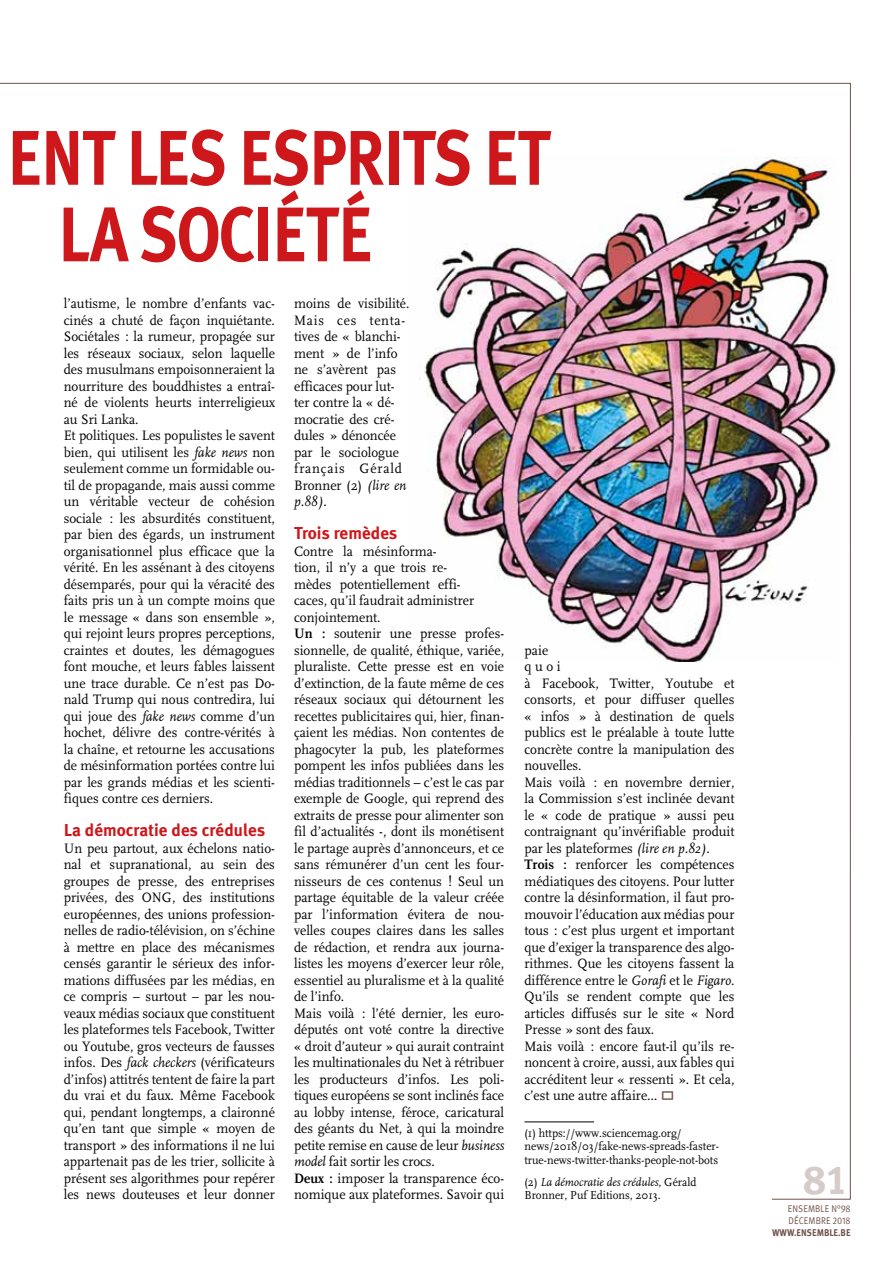
<style>
.page{position:relative;width:893px;height:1263px;background:#fff}
.page>*{position:absolute;margin:0;border:0;box-sizing:border-box;transform-origin:0 0}
.t1{font:700 77.25px/76.5px "Meta Plus";letter-spacing:-.025em;color:#cd171a;scale:.85 1}
.t2{font:40.5px "Meta Plus Bold Caps";color:#d5cbc9}
.t3{font:700 17.25px "Meta Plus";color:#cd171a}
.t4{font:14.25px/16.5px "FF Scala";color:#000;scale:.95 1}
.t5{font:12px/13.5px "FF Scala";color:#000;scale:.95 1}
.t6{font:9.75px/12px "Meta Pro";letter-spacing:.01em;color:#6f524b;scale:.9 1}
.t7{font:700 9.75px "Meta Plus";color:#6f524b;scale:.9 1}
.s1{font-style:italic}
.s2{font-weight:700}
</style>
<div class="page">
<img style="left:419px;top:157px;width:419px;height:504px">
<hr style="left:524px;top:1122px;width:70px;height:1px;background:#000">
<h1 class="t1" style="left:58px;top:119px;width:568px;text-indent:-51px">ENT LES ESPRITS ET<br>LA SOCI ÉTÉ</h1>
<p class="t4" style="left:64px;top:295px;width:224px">l’autisme, le nombre d’enfants vac&shy;cinés a chuté de façon inquiétante.<br>Sociétales : la rumeur, propagée sur les réseaux sociaux, selon laquelle des musulmans empoisonneraient la nourriture des bouddhistes a entraî&shy;né de violents heurts interreligieux au Sri Lanka.<br>Et politiques. Les populistes le savent bien, qui utilisent les <span class="s1">fake news</span> non seulement comme un formidable ou&shy;til de propagande, mais aussi comme un véritable vecteur de cohésion sociale : les absurdités constituent, par bien des égards, un instrument organisationnel plus efficace que la vérité. En les assénant à des citoyens désemparés, pour qui la véracité des faits pris un à un compte moins que le message « dans son ensemble », qui rejoint leurs propres perceptions, craintes et doutes, les démagogues font mouche, et leurs fables laissent une trace durable. Ce n’est pas Do&shy;nald Trump qui nous contredira, lui qui joue des <span class="s1">fake news</span> comme d’un hochet, délivre des contre-vérités à la chaîne, et retourne les accusations de mésinformation portées contre lui par les grands médias et les scienti&shy;fiques contre ces derniers.</p>
<p class="t3" style="left:64px;top:820px;width:203px">LA DÉMOCRATIE DES CRÉDULES</p>
<p class="t4" style="left:64px;top:840px;width:224px;text-align:justify">Un peu partout, aux échelons natio&shy;nal et supranational, au sein des groupes de presse, des entreprises privées, des ONG, des institutions européennes, des unions profession&shy;nelles de radio-télévision, on s’échine à mettre en place des mécanismes censés garantir le sérieux des infor&shy;mations diffusées par les médias, en ce compris – surtout – par les nou&shy;veaux médias sociaux que constituent les plateformes tels Facebook, Twitter ou Youtube, gros vecteurs de fausses infos. Des <span class="s1">fack checkers</span> (vérificateurs d’infos) attitrés tentent de faire la part du vrai et du faux. Même Facebook qui, pendant longtemps, a claironné qu’en tant que simple « moyen de transport » des informations il ne lui appartenait pas de les trier, sollicite à présent ses algorithmes pour repérer les news douteuses et leur donner</p>
<p class="t4" style="left:294px;top:295px;width:123px">moins de visibilité.<br>Mais ces tenta&shy;tives de « blanchi&shy;ment » de l’info ne s’avèrent pas efficaces pour lut&shy;ter contre la « dé&shy;mocratie des cré&shy;dules » dénoncée par le sociologue français Gérald<br>Bronner (2) <span class="s1">(lire en p.88)</span>.</p>
<p class="t3" style="left:294px;top:523px;width:105px">TROIS REMÈDES</p>
<p class="t4" style="left:294px;top:543px;width:223px">Contre la mésinforma-<br>tion, il n’y a que trois re-<br>mèdes potentiellement effi-<br>caces, qu’il faudrait administrer conjointement.<br><span class="s2">Un :</span> soutenir une presse profes&shy;sionnelle, de qualité, éthique, variée, pluraliste. Cette presse est en voie d’extinction, de la faute même de ces réseaux sociaux qui détournent les recettes publicitaires qui, hier, finan&shy;çaient les médias. Non contentes de phagocyter la pub, les plateformes pompent les infos publiées dans les médias traditionnels – c’est le cas par exemple de Google, qui reprend des extraits de presse pour alimenter son fil d’actualités -, dont ils monétisent le partage auprès d’annonceurs, et ce sans rémunérer d’un cent les four&shy;nisseurs de ces contenus ! Seul un partage équitable de la valeur créée par l’information évitera de nou&shy;velles coupes claires dans les salles de rédaction, et rendra aux journa&shy;listes les moyens d’exercer leur rôle, essentiel au pluralisme et à la qualité de l’info.<br>Mais voilà : l’été dernier, les euro&shy;députés ont voté contre la directive « droit d’auteur » qui aurait contraint les multinationales du Net à rétribuer les producteurs d’infos. Les poli&shy;tiques européens se sont inclinés face au lobby intense, féroce, caricatural des géants du Net, à qui la moindre petite remise en cause de leur <span class="s1">business model</span> fait sortir les crocs.<br><span class="s2">Deux :</span> imposer la transparence éco&shy;nomique aux plateformes. Savoir qui</p>
<p class="t4" style="left:524px;top:642px;width:223px">paie<br>quoi<br>à Facebook, Twitter, Youtube et consorts, et pour diffuser quelles « infos » à destination de quels publics est le préalable à toute lutte concrète contre la manipulation des nouvelles.<br>Mais voilà : en novembre dernier, la Commission s’est inclinée devant le « code de pratique » aussi peu contraignant qu’invérifiable produit par les plateformes <span class="s1">(lire en p.82)</span>.<br><span class="s2">Trois :</span> renforcer les compétences médiatiques des citoyens. Pour lutter contre la désinformation, il faut pro&shy;mouvoir l’éducation aux médias pour tous : c’est plus urgent et important que d’exiger la transparence des algo&shy;rithmes. Que les citoyens fassent la différence entre le <span class="s1">Gorafi</span> et le <span class="s1">Figaro</span>.<br>Qu’ils se rendent compte que les articles diffusés sur le site « Nord<br>Presse » sont des faux.<br>Mais voilà : encore faut-il qu’ils re&shy;noncent à croire, aussi, aux fables qui accréditent leur « ressenti ». Et cela, c’est une autre affaire…</p>
<p class="t5" style="left:524px;top:1126px;width:206px">(1) https://www.sciencemag.org/ news/2018/03/fake-news-spreads-faster&shy;true-news-twitter-thanks-people-not-bots</p>
<p class="t5" style="left:524px;top:1175px;width:183px">(2) <span class="s1">La démocratie des crédules</span>, Gérald<br>Bronner, Puf Editions, 2013.</p>
<h2 class="t2" style="left:804px;top:1156px;width:45px">81</h2>
<p class="t6" style="left:788px;top:1203px;width:71px">ENSEMBLE N°98<br>DÉCEMBRE 2018</p>
<p class="t7" style="left:772px;top:1227px;width:89px">WWW.ENSEMBLE.BE</p>
</div>
